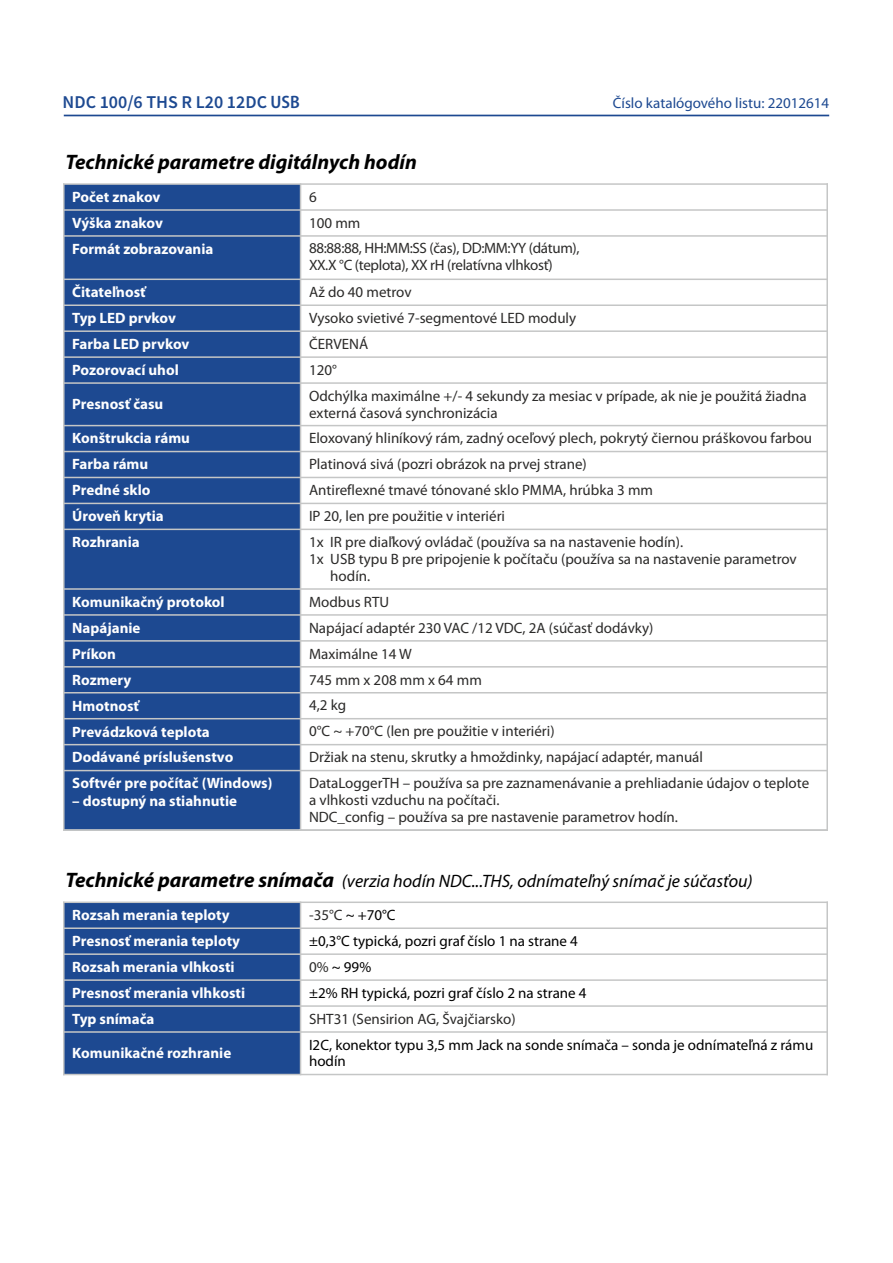
<style>
.page{position:relative;width:893px;height:1263px;background:#fff}
.page>*{position:absolute;margin:0;border:0;box-sizing:border-box;transform-origin:0 0}
.t1{font:italic 700 21px "Myriad Pro";color:#000}
.t2{font:italic 18px "Myriad Pro";color:#000}
.t3{font:600 18px "Source Sans Pro";color:#1d4991}
.t4{font:15px/17px "Myriad Pro";color:#2b2a29}
.t5{font:700 15px "Myriad Pro";color:#fefefe}
.t6{font:15px/17px "Myriad Pro";color:#000}
.t7{font:15px/17px "Myriad Pro";letter-spacing:-.02em;color:#2b2a29}
.t8{font:15px "Myriad Pro";color:#1d4991}
.s1{font-family:"Myriad Pro";font-stretch:semi-condensed}
.s2{font-weight:700;font-size:21px}
.s3{color:#2b2a29}
</style>
<div class="page">
<svg style="left:64px;top:115px;width:765px;height:1px"></svg>
<div style="left:64px;top:902px;width:237px;height:26px;background:#1d4991"></div>
<div style="left:64px;top:928px;width:237px;height:26px;background:#1d4991"></div>
<div style="left:64px;top:954px;width:237px;height:26px;background:#1d4991"></div>
<div style="left:64px;top:980px;width:237px;height:26px;background:#1d4991"></div>
<div style="left:64px;top:1006px;width:237px;height:26px;background:#1d4991"></div>
<div style="left:64px;top:1032px;width:237px;height:42px;background:#1d4991"></div>
<hr style="left:63px;top:901px;width:2px;height:174px;background:#c5c6c6">
<hr style="left:300px;top:901px;width:1px;height:174px;background:#c5c6c6">
<hr style="left:826px;top:901px;width:2px;height:174px;background:#c5c6c6">
<hr style="left:63px;top:1074px;width:765px;height:1px;background:#c5c6c6">
<hr style="left:63px;top:1031px;width:765px;height:2px;background:#c5c6c6">
<hr style="left:63px;top:1005px;width:765px;height:2px;background:#c5c6c6">
<hr style="left:63px;top:979px;width:765px;height:2px;background:#c5c6c6">
<hr style="left:63px;top:953px;width:765px;height:2px;background:#c5c6c6">
<hr style="left:63px;top:927px;width:765px;height:2px;background:#c5c6c6">
<hr style="left:63px;top:901px;width:765px;height:2px;background:#c5c6c6">
<div style="left:64px;top:184px;width:237px;height:26px;background:#1d4991"></div>
<div style="left:64px;top:210px;width:237px;height:26px;background:#1d4991"></div>
<div style="left:64px;top:236px;width:237px;height:43px;background:#1d4991"></div>
<div style="left:64px;top:279px;width:237px;height:26px;background:#1d4991"></div>
<div style="left:64px;top:305px;width:237px;height:26px;background:#1d4991"></div>
<div style="left:64px;top:331px;width:237px;height:26px;background:#1d4991"></div>
<div style="left:64px;top:357px;width:237px;height:26px;background:#1d4991"></div>
<div style="left:64px;top:383px;width:237px;height:43px;background:#1d4991"></div>
<div style="left:64px;top:426px;width:237px;height:25px;background:#1d4991"></div>
<div style="left:64px;top:451px;width:237px;height:26px;background:#1d4991"></div>
<div style="left:64px;top:477px;width:237px;height:26px;background:#1d4991"></div>
<div style="left:64px;top:503px;width:237px;height:26px;background:#1d4991"></div>
<div style="left:64px;top:529px;width:237px;height:60px;background:#1d4991"></div>
<div style="left:64px;top:589px;width:237px;height:26px;background:#1d4991"></div>
<div style="left:64px;top:615px;width:237px;height:26px;background:#1d4991"></div>
<div style="left:64px;top:641px;width:237px;height:26px;background:#1d4991"></div>
<div style="left:64px;top:667px;width:237px;height:26px;background:#1d4991"></div>
<div style="left:64px;top:693px;width:237px;height:26px;background:#1d4991"></div>
<div style="left:64px;top:719px;width:237px;height:26px;background:#1d4991"></div>
<div style="left:64px;top:745px;width:237px;height:25px;background:#1d4991"></div>
<div style="left:64px;top:770px;width:237px;height:60px;background:#1d4991"></div>
<hr style="left:63px;top:183px;width:2px;height:648px;background:#c5c6c6">
<hr style="left:300px;top:183px;width:1px;height:648px;background:#c5c6c6">
<hr style="left:826px;top:183px;width:2px;height:648px;background:#c5c6c6">
<hr style="left:63px;top:829px;width:765px;height:2px;background:#c5c6c6">
<hr style="left:63px;top:770px;width:765px;height:1px;background:#c5c6c6">
<hr style="left:63px;top:744px;width:765px;height:1px;background:#c5c6c6">
<hr style="left:63px;top:718px;width:765px;height:1px;background:#c5c6c6">
<hr style="left:63px;top:692px;width:765px;height:1px;background:#c5c6c6">
<hr style="left:63px;top:666px;width:765px;height:1px;background:#c5c6c6">
<hr style="left:63px;top:640px;width:765px;height:2px;background:#c5c6c6">
<hr style="left:63px;top:614px;width:765px;height:2px;background:#c5c6c6">
<hr style="left:63px;top:588px;width:765px;height:2px;background:#c5c6c6">
<hr style="left:63px;top:529px;width:765px;height:1px;background:#c5c6c6">
<hr style="left:63px;top:503px;width:765px;height:1px;background:#c5c6c6">
<hr style="left:63px;top:477px;width:765px;height:1px;background:#c5c6c6">
<hr style="left:63px;top:451px;width:765px;height:1px;background:#c5c6c6">
<hr style="left:63px;top:425px;width:765px;height:1px;background:#c5c6c6">
<hr style="left:63px;top:382px;width:765px;height:2px;background:#c5c6c6">
<hr style="left:63px;top:356px;width:765px;height:2px;background:#c5c6c6">
<hr style="left:63px;top:330px;width:765px;height:2px;background:#c5c6c6">
<hr style="left:63px;top:304px;width:765px;height:2px;background:#c5c6c6">
<hr style="left:63px;top:279px;width:765px;height:1px;background:#c5c6c6">
<hr style="left:63px;top:235px;width:765px;height:2px;background:#c5c6c6">
<hr style="left:63px;top:209px;width:765px;height:2px;background:#c5c6c6">
<hr style="left:63px;top:183px;width:765px;height:2px;background:#c5c6c6">
<p class="t3" style="left:63px;top:95px;width:239px">NDC 100/6 THS R L20 12DC <span class="s1">USB</span></p>
<h1 class="t1" style="left:65px;top:153px;width:353px">Technické parametre digitálnych hodín</h1>
<p class="t8" style="left:613px;top:97px;width:218px">Číslo katalógového listu: 22012614</p>
<p class="t5" style="left:72px;top:191px;width:90px">Počet znakov</p>
<p class="t4" style="left:309px;top:190px;width:9px">6</p>
<p class="t5" style="left:72px;top:217px;width:92px">Výška znakov</p>
<p class="t4" style="left:309px;top:215px;width:53px">100 mm</p>
<p class="t5" style="left:72px;top:242px;width:143px">Formát zobrazovania</p>
<p class="t7" style="left:309px;top:241px;width:272px">88:88:88, HH:MM:SS (čas), DD:MM:YY (dátum),<br>XX.X °C (teplota), XX rH (relatívna vlhkosť)</p>
<p class="t5" style="left:72px;top:286px;width:75px">Čitateľnosť</p>
<p class="t4" style="left:309px;top:285px;width:104px">Až do 40 metrov</p>
<p class="t5" style="left:72px;top:312px;width:105px">Typ LED prvkov</p>
<p class="t4" style="left:309px;top:311px;width:269px">Vysoko svietivé 7-segmentové LED moduly</p>
<p class="t5" style="left:72px;top:338px;width:119px">Farba LED prvkov</p>
<p class="t4" style="left:309px;top:337px;width:61px">ČERVENÁ</p>
<p class="t5" style="left:72px;top:364px;width:108px">Pozorovací uhol</p>
<p class="t4" style="left:309px;top:363px;width:29px">120°</p>
<p class="t5" style="left:72px;top:398px;width:93px">Presnosť času</p>
<p class="t4" style="left:309px;top:388px;width:499px">Odchýlka maximálne +/- 4 sekundy za mesiac v prípade, ak nie je použitá žiadna externá časová synchronizácia</p>
<p class="t5" style="left:72px;top:432px;width:119px">Konštrukcia rámu</p>
<p class="t4" style="left:309px;top:431px;width:505px">Eloxovaný hliníkový rám, zadný oceľový plech, pokrytý čiernou práškovou farbou</p>
<p class="t5" style="left:72px;top:458px;width:77px">Farba rámu</p>
<p class="t4" style="left:309px;top:457px;width:279px">Platinová sivá (pozri obrázok na prvej strane)</p>
<p class="t5" style="left:72px;top:484px;width:80px">Predné sklo</p>
<p class="t4" style="left:309px;top:483px;width:345px">Antireflexné tmavé tónované sklo PMMA, hrúbka 3 mm</p>
<p class="t5" style="left:72px;top:510px;width:93px">Úroveň krytia</p>
<p class="t4" style="left:309px;top:509px;width:198px">IP 20, len pre použitie v interiéri</p>
<p class="t5" style="left:72px;top:536px;width:69px">Rozhrania</p>
<p class="t4" style="left:309px;top:535px;width:376px">1x IR pre diaľkový ovládač (používa sa na nastavenie hodín).</p>
<p class="t4" style="left:309px;top:551px;width:489px">1x USB typu B pre pripojenie k počítaču (používa sa na nastavenie parametrov</p>
<p class="t4" style="left:330px;top:568px;width:41px">hodín.</p>
<p class="t5" style="left:72px;top:596px;width:154px">Komunikačný protokol</p>
<p class="t4" style="left:309px;top:594px;width:82px">Modbus RTU</p>
<p class="t5" style="left:72px;top:621px;width:70px">Napájanie</p>
<p class="t4" style="left:309px;top:620px;width:346px">Napájací adaptér 230 VAC /12 VDC, 2A (súčasť dodávky)</p>
<p class="t5" style="left:72px;top:647px;width:45px">Príkon</p>
<p class="t4" style="left:309px;top:646px;width:104px">Maximálne 14 W</p>
<p class="t5" style="left:72px;top:673px;width:61px">Rozmery</p>
<p class="t4" style="left:309px;top:672px;width:174px">745 mm x 208 mm x 64 mm</p>
<p class="t5" style="left:72px;top:699px;width:68px">Hmotnosť</p>
<p class="t4" style="left:309px;top:698px;width:39px">4,2 kg</p>
<p class="t5" style="left:72px;top:725px;width:139px">Prevádzková teplota</p>
<p class="t4" style="left:309px;top:724px;width:247px">0°C ~ +70°C (len pre použitie v interiéri)</p>
<p class="t5" style="left:72px;top:751px;width:163px">Dodávané príslušenstvo</p>
<p class="t4" style="left:309px;top:750px;width:395px">Držiak na stenu, skrutky a hmoždinky, napájací adaptér, manuál</p>
<p class="t5" style="left:72px;top:777px;width:202px">Softvér pre počítač (Windows)</p>
<p class="t5" style="left:72px;top:794px;width:166px">– dostupný na stiahnutie</p>
<p class="t4" style="left:309px;top:776px;width:502px">DataLoggerTH – používa sa pre zaznamenávanie a prehliadanie údajov o teplote a vlhkosti vzduchu na počítači.<br>NDC_config – používa sa pre nastavenie parametrov hodín.</p>
<p class="t2" style="left:65px;top:874px;width:689px"><span class="s2">Technické parametre snímača</span> (verzia hodín NDC...THS, odnímateľný snímač je súčasťou)</p>
<p class="t5" style="left:72px;top:909px;width:159px">Rozsah merania teploty</p>
<p class="t6" style="left:309px;top:908px;width:88px"><span class="s3">-35°C</span> ~ +70°C</p>
<p class="t5" style="left:72px;top:935px;width:169px">Presnosť merania teploty</p>
<p class="t6" style="left:309px;top:934px;width:270px">±0,3°C typická, pozri graf číslo 1 na strane 4</p>
<p class="t5" style="left:72px;top:961px;width:164px">Rozsah merania vlhkosti</p>
<p class="t6" style="left:309px;top:960px;width:64px"><span class="s3">0%</span> ~ 99%</p>
<p class="t5" style="left:72px;top:987px;width:174px">Presnosť merania vlhkosti</p>
<p class="t6" style="left:309px;top:985px;width:279px">±2% RH typická, pozri graf číslo 2 na strane 4</p>
<p class="t5" style="left:72px;top:1012px;width:84px">Typ snímača</p>
<p class="t4" style="left:309px;top:1011px;width:208px">SHT31 (Sensirion AG, Švajčiarsko)</p>
<p class="t5" style="left:72px;top:1047px;width:160px">Komunikačné rozhranie</p>
<p class="t6" style="left:309px;top:1037px;width:506px">I2C, konektor typu 3,5 mm Jack na sonde snímača – sonda je odnímateľná z rámu hodín</p>
</div>
